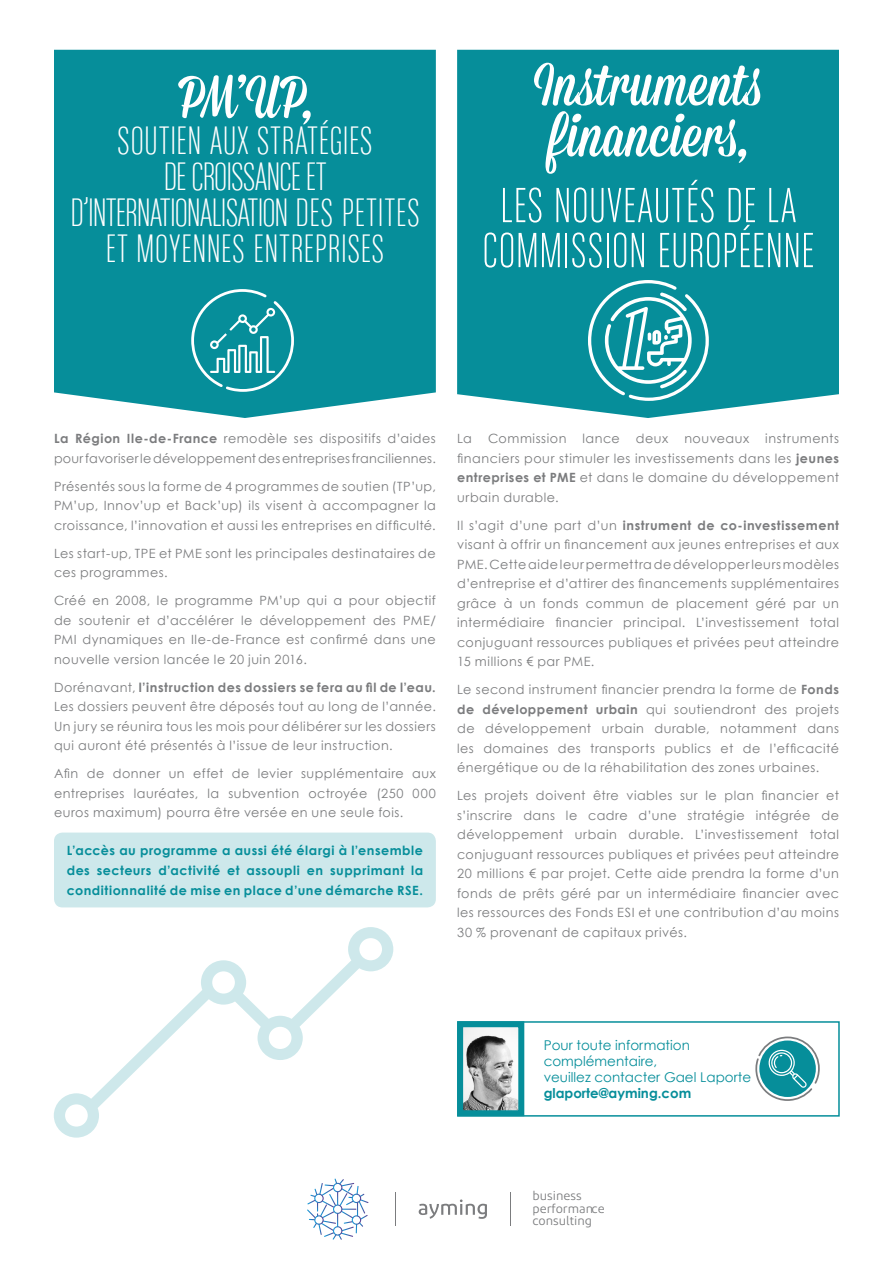
<style>
.page{position:relative;width:893px;height:1263px;background:#fff}
.page>*{position:absolute;margin:0;border:0;box-sizing:border-box;transform-origin:0 0}
.t1{font:60px/51px "Mission Script";letter-spacing:.01em;color:#fff}
.t2{font:52.5px/45px "Chalet Comprime Milan Eighty";letter-spacing:.02em;color:#fff;text-align:center}
.t3{font:42px/36px "Chalet Comprime Milan Eighty";letter-spacing:.015em;color:#fff;text-align:center}
.t4{font:13.5px/16.2px "Century Gothic";color:#068e9a}
.t5{font:700 13.5px "Century Gothic";color:#068e9a}
.t6{font:12.75px/19.5px "Century Gothic";letter-spacing:.04em;color:#7b7c7e;text-align:justify}
.t7{font:700 12.75px/20px "Century Gothic";letter-spacing:.04em;color:#068e9a;text-align:justify}
.t8{font:12.75px/12.5px "Diodrum";color:#7b7c7e}
.s1{font-weight:700}
</style>
<div class="page">
<hr style="left:395px;top:1192px;width:1px;height:34px;background:#7b7c7e">
<hr style="left:510px;top:1192px;width:1px;height:34px;background:#7b7c7e">
<svg style="left:419px;top:1199px;width:68px;height:20px"></svg>
<svg style="left:307px;top:1178px;width:61px;height:62px"></svg>
<div style="left:54px;top:832px;width:382px;height:75px;background:#cde8eb;border-radius:9px"></div>
<div style="left:54px;top:50px;width:382px;height:368px;background:#068e9a"></div>
<svg style="left:190px;top:288px;width:105px;height:105px;background:#2d9fa9"></svg>
<div style="left:457px;top:50px;width:382px;height:368px;background:#068e9a"></div>
<svg style="left:586px;top:278px;width:124px;height:124px"></svg>
<svg style="left:755px;top:1036px;width:65px;height:65px"></svg>
<div style="left:457px;top:1021px;width:383px;height:95px;border:2px solid #068e9a"></div>
<svg style="left:457px;top:1021px;width:70px;height:96px"></svg>
<svg style="left:54px;top:927px;width:339px;height:211px"></svg>
<h1 class="t1" style="left:178px;top:75px;width:136px">PM’UP,</h1>
<h3 class="t3" style="left:70px;top:122px;width:351px">SOUTIEN AUX STRATÉGIES<br>DE CROISSANCE ET<br>D’INTERNATIONALISATION DES PETITES<br>ET MOYENNES ENTREPRISES</h3>
<h1 class="t1" style="left:535px;top:62px;width:227px">Instruments financiers,</h1>
<h2 class="t2" style="left:483px;top:182px;width:333px">LES NOUVEAUTÉS DE LA<br>COMMISSION EUROPÉENNE</h2>
<p class="t6" style="left:54px;top:429px;width:383px"><span class="s1">La Région Ile-de-France</span> remodèle ses dispositifs d’aides pour favoriser le développement des entreprises franciliennes.</p>
<p class="t6" style="left:54px;top:476px;width:383px">Présentés sous la forme de 4 programmes de soutien (TP’up, PM’up, Innov’up et Back’up) ils visent à accompagner la croissance, l’innovation et aussi les entreprises en difficulté.</p>
<p class="t6" style="left:54px;top:543px;width:383px">Les start-up, TPE et PME sont les principales destinataires de ces programmes.</p>
<p class="t6" style="left:54px;top:591px;width:383px">Créé en 2008, le programme PM’up qui a pour objectif de soutenir et d’accélérer le développement des PME/ PMI dynamiques en Ile-de-France est confirmé dans une nouvelle version lancée le 20 juin 2016.</p>
<p class="t6" style="left:54px;top:677px;width:383px">Dorénavant, <span class="s1">l’instruction des dossiers se fera au fil de l’eau.<br></span>Les dossiers peuvent être déposés tout au long de l’année.<br>Un jury se réunira tous les mois pour délibérer sur les dossiers qui auront été présentés à l’issue de leur instruction.</p>
<p class="t6" style="left:54px;top:764px;width:383px">Afin de donner un effet de levier supplémentaire aux entreprises lauréates, la subvention octroyée (250 000 euros maximum) pourra être versée en une seule fois.</p>
<p class="t7" style="left:67px;top:840px;width:358px">L’accès au programme a aussi été élargi à l’ensemble des secteurs d’activité et assoupli en supprimant la conditionnalité de mise en place d’une démarche RSE.</p>
<p class="t6" style="left:457px;top:429px;width:383px;text-indent:308px">instruments financiers pour stimuler les investissements dans les <span class="s1">jeunes entreprises et PME</span> et dans le domaine du développement urbain durable.</p>
<p class="t6" style="left:457px;top:515px;width:383px">Il s’agit d’une part d’un <span class="s1">instrument de co-investissement </span>visant à offrir un financement aux jeunes entreprises et aux PME. Cette aide leur permettra de développer leurs modèles d’entreprise et d’attirer des financements supplémentaires grâce à un fonds commun de placement géré par un intermédiaire financier principal. L’investissement total conjuguant ressources publiques et privées peut atteindre 15 millions € par PME.</p>
<p class="t6" style="left:457px;top:680px;width:383px">Le second instrument financier prendra la forme de <span class="s1">Fonds de développement urbain</span> qui soutiendront des projets de développement urbain durable, notamment dans les domaines des transports publics et de l’efficacité énergétique ou de la réhabilitation des zones urbaines.</p>
<p class="t6" style="left:457px;top:786px;width:383px">Les projets doivent être viables sur le plan financier et s’inscrire dans le cadre d’une stratégie intégrée de développement urbain durable. L’investissement total conjuguant ressources publiques et privées peut atteindre 20 millions € par projet. Cette aide prendra la forme d’un fonds de prêts géré par un intermédiaire financier avec les ressources des Fonds ESI et une contribution d’au moins 30 % provenant de capitaux privés.</p>
<p class="t6" style="left:457px;top:429px;width:16px">La</p>
<p class="t6" style="left:488px;top:429px;width:80px">Commission</p>
<p class="t6" style="left:582px;top:429px;width:39px">lance</p>
<p class="t6" style="left:636px;top:429px;width:34px">deux</p>
<p class="t6" style="left:684px;top:429px;width:66px">nouveaux</p>
<p class="t4" style="left:544px;top:1036px;width:209px">Pour toute information complémentaire,<br>veuillez contacter Gael Laporte</p>
<p class="t5" style="left:544px;top:1085px;width:149px">glaporte@ayming.com</p>
<p class="t8" style="left:532px;top:1189px;width:74px">business performance consulting</p>
</div>
